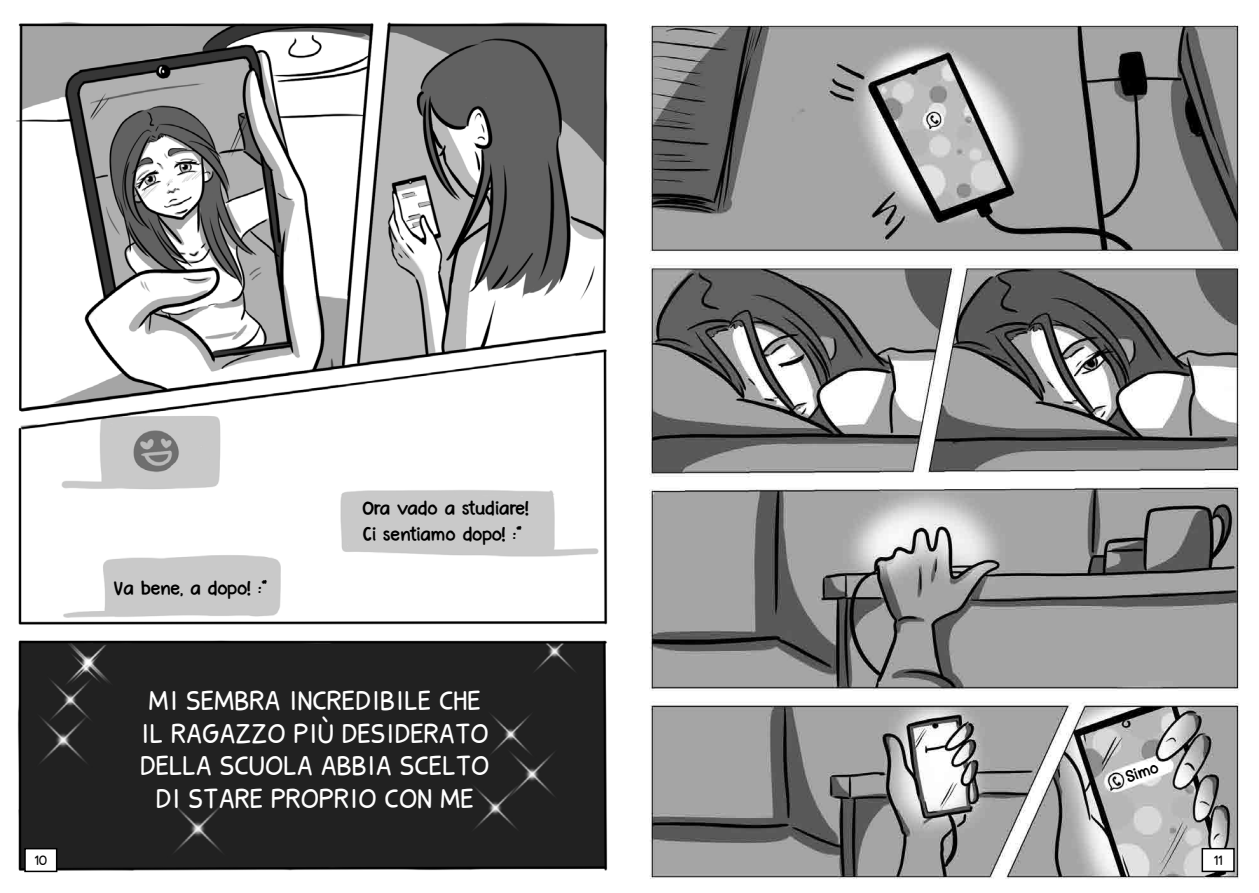
<style>
.page{position:relative;width:1259px;height:893px;background:#fff}
.page>*{position:absolute;margin:0;border:0;box-sizing:border-box;transform-origin:0 0}
.t1{font:27px "Stanberry";color:#fff}
.t2{font:21px "Pink Chicken";color:#000}
.t3{font:18px "Pink Chicken";color:#000}
.t4{font:13.5px "Stanberry";color:#000}
</style>
<div class="page">
<img style="left:16px;top:22px;width:1224px;height:857px">
<div style="left:25px;top:849px;width:32px;height:22px;background:#fff"></div>
<div style="left:24px;top:848px;width:33px;height:24px;border:2px solid #000"></div>
<div style="left:1202px;top:849px;width:32px;height:22px;background:#fff"></div>
<div style="left:1201px;top:848px;width:33px;height:24px;border:2px solid #000"></div>
<p class="t4" style="left:34px;top:851px;width:14px">10</p>
<p class="t2" style="left:114px;top:575px;width:154px">Va bene, a dopo! :*</p>
<p class="t2" style="left:362px;top:495px;width:168px">Ora vado a studiare!</p>
<p class="t2" style="left:362px;top:520px;width:161px">Ci sentiamo dopo! :*</p>
<p class="t1" style="left:149px;top:684px;width:334px">MI SEMBRA INCREDIBILE CHE</p>
<p class="t1" style="left:141px;top:716px;width:350px">IL RAGAZZO PIÙ DESIDERATO</p>
<p class="t1" style="left:140px;top:749px;width:351px">DELLA SCUOLA ABBIA SCELTO</p>
<p class="t1" style="left:156px;top:781px;width:320px">DI STARE PROPRIO CON ME</p>
<p class="t3" style="left:1122px;top:766px;width:35px;rotate:-19deg">Simo</p>
<p class="t4" style="left:1213px;top:851px;width:10px">11</p>
</div>
